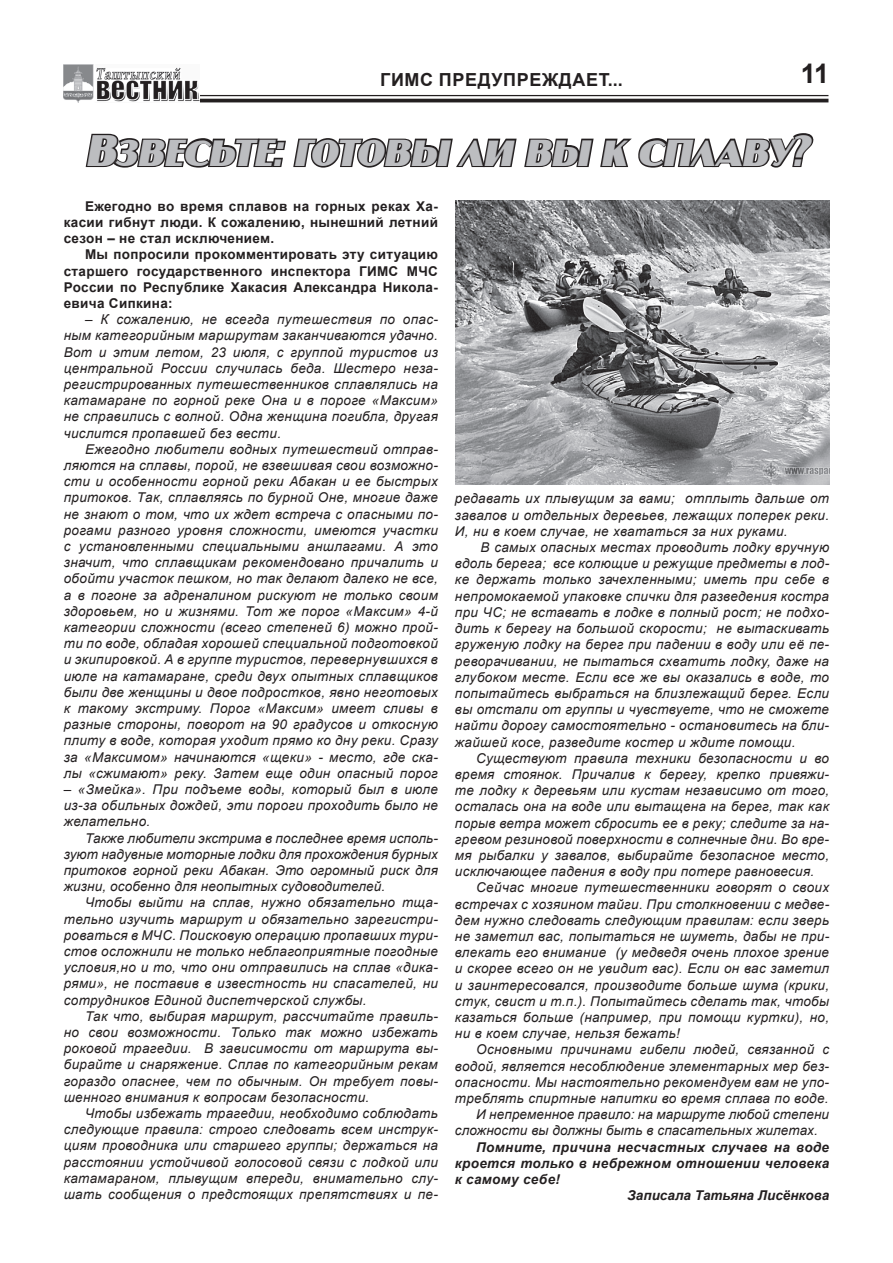
<style>
.page{position:relative;width:893px;height:1263px;background:#fff}
.page>*{position:absolute;margin:0;border:0;box-sizing:border-box;transform-origin:0 0}
.t1{font:italic 700 42px "a Jasper Caps";color:#bcbdc0}
.t2{font:700 27px "Arial";color:#231f20}
.t3{font:700 18px "Arial";letter-spacing:.035em;color:#231f20}
.t4{font:italic 13.5px/16.2px "Arial";letter-spacing:.025em;color:#231f20;text-align:justify}
.t5{font:700 13.5px/16.2px "Arial";letter-spacing:.025em;color:#231f20;text-align:justify}
.t6{font:italic 700 13.5px "Arial";letter-spacing:.025em;color:#231f20}
.t7{font:italic 700 13.5px "Arial";color:#231f20}
</style>
<div class="page">
<hr style="left:64px;top:95px;width:764px;height:1px;background:#231f20">
<hr style="left:64px;top:99px;width:764px;height:3px;background:#231f20">
<img style="left:64px;top:65px;width:135px;height:37px">
<svg style="left:85px;top:133px;width:729px;height:35px"></svg>
<img style="left:455px;top:201px;width:374px;height:284px">
<h3 class="t3" style="left:380px;top:66px;width:14px">гим</h3>
<h3 class="t3" style="left:420px;top:66px;width:204px">с предупреждает...</h3>
<h2 class="t2" style="left:801px;top:55px;width:30px">11</h2>
<h1 class="t1" style="left:85px;top:127px;width:733px">Взвесьте: готовы ли вы к сплаву?</h1>
<p class="t5" style="left:64px;top:198px;width:376px;text-indent:21px">Ежегодно во время сплавов на горных реках Ха&shy;касии гибнут люди. К сожалению, нынешний летний сезон – не стал исключением.</p>
<p class="t5" style="left:64px;top:247px;width:376px;text-indent:21px">Мы попросили прокомментировать эту ситуацию старшего государственного инспектора ГИМС МЧС России по Республике Хакасия Александра Никола&shy;евича Сипкина:</p>
<p class="t4" style="left:64px;top:311px;width:376px;text-indent:21px">– К сожалению, не всегда путешествия по опас&shy;ным категорийным маршрутам заканчиваются удачно.<br>Вот и этим летом, 23 июля, с группой туристов из центральной России случилась беда. Шестеро неза&shy;регистрированных путешественников сплавлялись на катамаране по горной реке Она и в пороге «Максим» не справились с волной. Одна женщина погибла, другая числится пропавшей без вести.</p>
<p class="t4" style="left:64px;top:441px;width:376px;text-indent:21px">Ежегодно любители водных путешествий отправ&shy;ляются на сплавы, порой, не взвешивая свои возможно&shy;сти и особенности горной реки Абакан и ее быстрых притоков. Так, сплавляясь по бурной Оне, многие даже не знают о том, что их ждет встреча с опасными по&shy;рогами разного уровня сложности, имеются участки с установленными специальными аншлагами. А это значит, что сплавщикам рекомендовано причалить и обойти участок пешком, но так делают далеко не все, а в погоне за адреналином рискуют не только своим здоровьем, но и жизнями. Тот же порог «Максим» 4-й категории сложности (всего степеней 6) можно прой&shy;ти по воде, обладая хорошей специальной подготовкой и экипировкой. А в группе туристов, перевернувшихся в июле на катамаране, среди двух опытных сплавщиков были две женщины и двое подростков, явно неготовых к такому экстриму. Порог «Максим» имеет сливы в разные стороны, поворот на 90 градусов и откосную плиту в воде, которая уходит прямо ко дну реки. Сразу за «Максимом» начинаются «щеки» - место, где ска&shy;лы «сжимают» реку. Затем еще один опасный порог</p>
<p class="t4" style="left:64px;top:781px;width:376px">– «Змейка». При подъеме воды, который был в июле из-за обильных дождей, эти пороги проходить было не желательно.</p>
<p class="t4" style="left:64px;top:830px;width:376px;text-indent:21px">Также любители экстрима в последнее время исполь&shy;зуют надувные моторные лодки для прохождения бурных притоков горной реки Абакан. Это огромный риск для жизни, особенно для неопытных судоводителей.</p>
<p class="t4" style="left:64px;top:895px;width:376px;text-indent:21px">Чтобы выйти на сплав, нужно обязательно тща&shy;тельно изучить маршрут и обязательно зарегистри&shy;роваться в МЧС. Поисковую операцию пропавших тури&shy;стов осложнили не только неблагоприятные погодные условия,но и то, что они отправились на сплав «дика&shy;рями», не поставив в известность ни спасателей, ни сотрудников Единой диспетчерской службы.</p>
<p class="t4" style="left:64px;top:1008px;width:376px;text-indent:21px">Так что, выбирая маршрут, рассчитайте правиль&shy;но свои возможности. Только так можно избежать роковой трагедии. В зависимости от маршрута вы&shy;бирайте и снаряжение. Сплав по категорийным рекам гораздо опаснее, чем по обычным. Он требует повы&shy;шенного внимания к вопросам безопасности.</p>
<p class="t4" style="left:64px;top:1105px;width:376px;text-indent:21px">Чтобы избежать трагедии, необходимо соблюдать следующие правила: строго следовать всем инструк&shy;циям проводника или старшего группы; держаться на расстоянии устойчивой голосовой связи с лодкой или катамараном, плывущим впереди, внимательно слу&shy;шать сообщения о предстоящих препятствиях и пе-</p>
<p class="t4" style="left:455px;top:491px;width:376px">редавать их плывущим за вами; отплыть дальше от завалов и отдельных деревьев, лежащих поперек реки.<br>И, ни в коем случае, не хвататься за них руками.</p>
<p class="t4" style="left:455px;top:539px;width:376px;text-indent:26px">В самых опасных местах проводить лодку вручную вдоль берега; все колющие и режущие предметы в лод&shy;ке держать только зачехленными; иметь при себе в непромокаемой упаковке спички для разведения костра при ЧС; не вставать в лодке в полный рост; не подхо&shy;дить к берегу на большой скорости; не вытаскивать груженую лодку на берег при падении в воду или её пе&shy;реворачивании, не пытаться схватить лодку, даже на глубоком месте. Если все же вы оказались в воде, то попытайтесь выбраться на близлежащий берег. Если вы отстали от группы и чувствуете, что не сможете найти дорогу самостоятельно - остановитесь на бли&shy;жайшей косе, разведите костер и ждите помощи.</p>
<p class="t4" style="left:455px;top:750px;width:376px;text-indent:21px">Существуют правила техники безопасности и во время стоянок. Причалив к берегу, крепко привяжи&shy;те лодку к деревьям или кустам независимо от того, осталась она на воде или вытащена на берег, так как порыв ветра может сбросить ее в реку; следите за на&shy;гревом резиновой поверхности в солнечные дни. Во вре&shy;мя рыбалки у завалов, выбирайте безопасное место, исключающее падения в воду при потере равновесия.</p>
<p class="t4" style="left:455px;top:880px;width:376px;text-indent:21px">Сейчас многие путешественники говорят о своих встречах с хозяином тайги. При столкновении с медве&shy;дем нужно следовать следующим правилам: если зверь не заметил вас, попытаться не шуметь, дабы не при&shy;влекать его внимание (у медведя очень плохое зрение и скорее всего он не увидит вас). Если он вас заметил и заинтересовался, производите больше шума (крики, стук, свист и т.п.). Попытайтесь сделать так, чтобы казаться больше (например, при помощи куртки), но, ни в коем случае, нельзя бежать!</p>
<p class="t4" style="left:476px;top:1042px;width:354px">Основными причинами гибели людей, связанной с</p>
<p class="t4" style="left:455px;top:1058px;width:376px">водой, является несоблюдение элементарных мер без-</p>
<p class="t4" style="left:455px;top:1074px;width:376px">опасности. Мы настоятельно рекомендуем вам не упо-</p>
<p class="t4" style="left:455px;top:1090px;width:375px">треблять спиртные напитки во время сплава по воде.</p>
<p class="t4" style="left:476px;top:1106px;width:354px">И непременное правило: на маршруте любой степени</p>
<p class="t4" style="left:455px;top:1123px;width:364px">сложности вы должны быть в спасательных жилетах.</p>
<p class="t6" style="left:476px;top:1138px;width:354px">Помните, причина несчастных случаев на воде</p>
<p class="t6" style="left:455px;top:1154px;width:376px">кроется только в небрежном отношении человека</p>
<p class="t6" style="left:455px;top:1170px;width:107px">к самому себе!</p>
<p class="t7" style="left:627px;top:1186px;width:203px">Записала Татьяна Лисёнкова</p>
</div>
